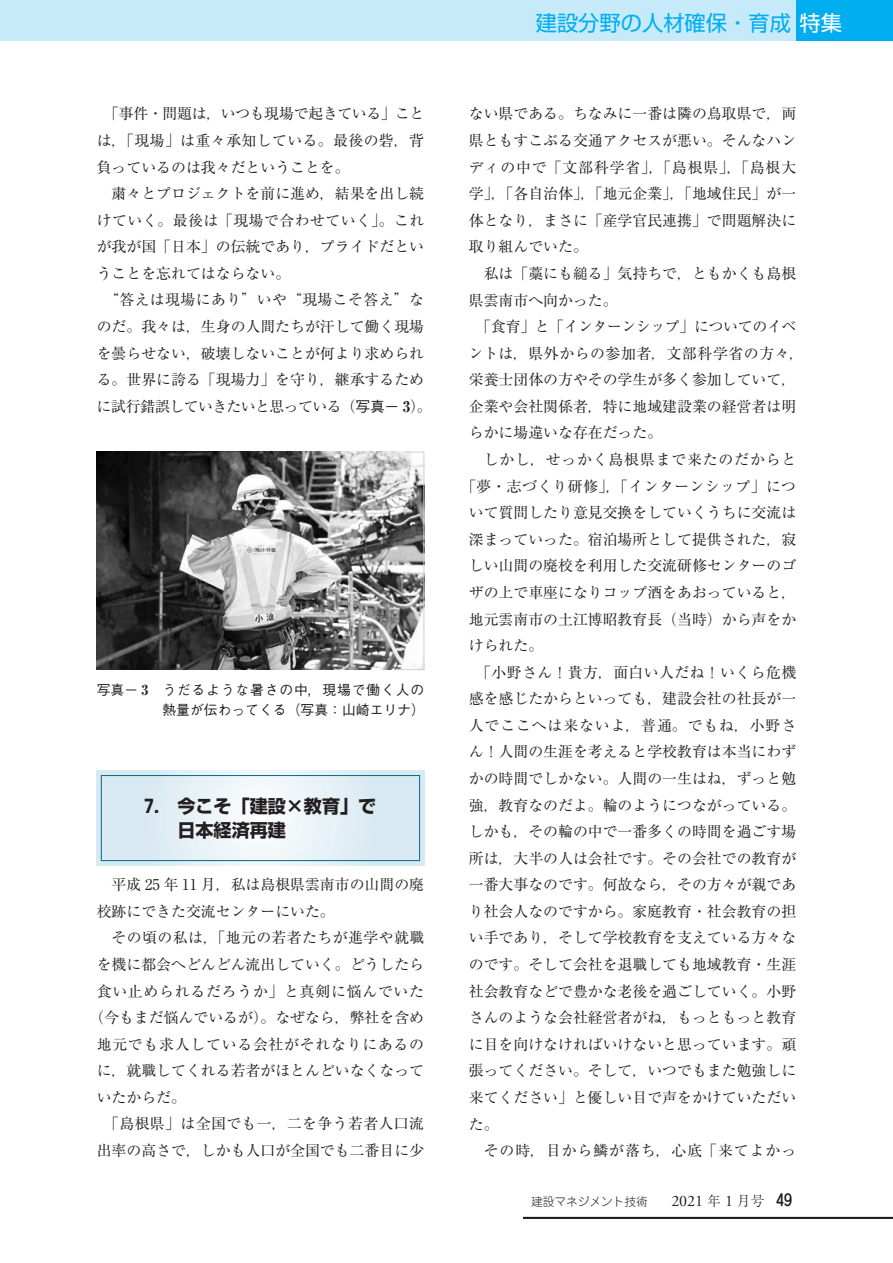
<style>
.page{position:relative;width:893px;height:1263px;background:#fff}
.page>*{position:absolute;margin:0;border:0;box-sizing:border-box;transform-origin:0 0}
.t1{font:21.3px "Shin Go Pr 6 N";color:#00aeef}
.t2{font:700 18px/23.4px "Shin Go Pr 6 N";color:#231f20}
.t3{font:14.85px/26.5px "Ryumin Pr 6 N";color:#231f20;text-align:justify}
.t4{font:14.85px "Ryumin Pr 6 N";letter-spacing:.025em;color:#231f20}
.t5{font:14.85px "Ryumin Pr 6 N";letter-spacing:.03em;color:#231f20}
.t6{font:14.85px "Ryumin Pr 6 N";letter-spacing:.05em;color:#231f20}
.t7{font:14.85px "Ryumin Pr 6 N";letter-spacing:-.03em;color:#231f20}
.t8{font:14.85px "Ryumin Pr 6 N";letter-spacing:-.025em;color:#231f20}
.t9{font:14.85px "Ryumin Pr 6 N";letter-spacing:.04em;color:#231f20}
.t10{font:14.85px "Ryumin Pr 6 N";letter-spacing:.06em;color:#231f20}
.t11{font:14.85px "Ryumin Pr 6 N";letter-spacing:.055em;color:#231f20}
.t12{font:14.85px "Ryumin Pr 6 N";letter-spacing:.065em;color:#231f20}
.t13{font:500 13.8px/20.2px "Gothic BBB Pr 6 N";letter-spacing:.06em;color:#231f20;text-align:right}
.t14{font:300 11.7px "Jun 101 Pro";color:#231f20}
.s1{font-family:"Gothic BBB Pr 6 N";font-weight:500}
.s2{font-weight:800}
.s3{font-family:"Ryumin Pr 6 N";font-weight:800}
.s4{color:#fff}
.s5{font-family:"Adobe Garamond Pro";font-weight:400;font-size:15.9px}
.s6{font-family:"Ryumin Pr 6 N";font-size:13.8px}
.s7{font-family:"Jun 34 Pro";font-weight:500;font-size:15.9px}
</style>
<div class="page">
<div style="left:795px;top:0;width:98px;height:40px;background:#00aeef"></div>
<div style="left:0;top:0;width:795px;height:40px;background:#c6eafa"></div>
<svg style="left:97px;top:771px;width:327px;height:94px;background:#dcebf2"></svg>
<svg style="left:103px;top:777px;width:315px;height:82px"></svg>
<div style="left:101px;top:775px;width:319px;height:86px;border:1px solid #006991"></div>
<img style="left:97px;top:452px;width:299px;height:218px">
<svg style="left:396px;top:452px;width:28px;height:218px"></svg>
<hr style="left:523px;top:1217px;width:370px;height:2px;background:#231f20">
<p class="t3" style="left:97px;top:100px;width:329px;text-indent:7px">「事件・問題は，いつも現場で起きている」ことは，「現場」は重々承知している。最後の砦，背負っているのは我々だということを。</p>
<p class="t3" style="left:112px;top:180px;width:314px">粛々とプロジェクトを前に進め，結果を出し続</p>
<p class="t5" style="left:97px;top:208px;width:329px">けていく。最後は「現場で合わせていく」。これ</p>
<p class="t3" style="left:97px;top:233px;width:329px">が我が国「日本」の伝統であり，プライドだとい</p>
<p class="t3" style="left:97px;top:259px;width:195px">うことを忘れてはならない。</p>
<p class="t4" style="left:104px;top:288px;width:321px">“答えは現場にあり”いや“現場こそ答え”な</p>
<p class="t3" style="left:97px;top:312px;width:329px">のだ。我々は，生身の人間たちが汗して働く現場</p>
<p class="t3" style="left:97px;top:339px;width:329px">を曇らせない，破壊しないことが何より求められ</p>
<p class="t3" style="left:97px;top:366px;width:329px">る。世界に誇る「現場力」を守り，継承するため</p>
<p class="t7" style="left:96px;top:395px;width:337px">に試行錯誤していきたいと思っている（<span class="s1">写真－</span> <span class="s2">3</span>）。</p>
<p class="t13" style="left:97px;top:679px;width:330px">写真－ <span class="s3">3</span> うだるような暑さの中，現場で働く人の熱量が伝わってくる（写真：山崎エリナ）</p>
<p class="t2" style="left:177px;top:794px;width:200px;text-indent:-33px">7.　今こそ「建設×教育」で日本経済再建</p>
<p class="t3" style="left:97px;top:870px;width:329px;text-indent:15px">平成 25 年 11 月，私は島根県雲南市の山間の廃校跡にできた交流センターにいた。</p>
<p class="t5" style="left:112px;top:926px;width:314px">その頃の私は，「地元の若者たちが進学や就職</p>
<p class="t3" style="left:97px;top:950px;width:329px">を機に都会へどんどん流出していく。どうしたら</p>
<p class="t6" style="left:97px;top:979px;width:329px">食い止められるだろうか」と真剣に悩んでいた</p>
<p class="t3" style="left:89px;top:1003px;width:336px">（今もまだ悩んでいるが）。なぜなら，弊社を含め</p>
<p class="t6" style="left:97px;top:1032px;width:329px">地元でも求人している会社がそれなりにあるの</p>
<p class="t3" style="left:97px;top:1056px;width:329px">に，就職してくれる若者がほとんどいなくなって</p>
<p class="t3" style="left:97px;top:1083px;width:91px">いたからだ。</p>
<p class="t4" style="left:104px;top:1112px;width:321px">「島根県」は全国でも一，二を争う若者人口流</p>
<p class="t3" style="left:97px;top:1136px;width:329px">出率の高さで，しかも人口が全国でも二番目に少</p>
<h1 class="t1" style="left:536px;top:6px;width:308px">建設分野の人材確保・育成<span class="s4">特集</span></h1>
<p class="t3" style="left:469px;top:100px;width:329px">ない県である。ちなみに一番は隣の鳥取県で，両県ともすこぶる交通アクセスが悪い。そんなハンディの中で「文部科学省」，「島根県」，「島根大学」，「各自治体」，「地元企業」，「地域住民」が一体となり，まさに「産学官民連携」で問題解決に取り組んでいた。</p>
<p class="t3" style="left:484px;top:259px;width:314px">私は「藁にも縋る」気持ちで，ともかくも島根</p>
<p class="t3" style="left:469px;top:286px;width:150px">県雲南市へ向かった。</p>
<p class="t8" style="left:476px;top:315px;width:322px">「食育」と「インターンシップ」についてのイベ</p>
<p class="t9" style="left:468px;top:341px;width:337px">ントは，県外からの参加者，文部科学省の方々，</p>
<p class="t3" style="left:469px;top:366px;width:329px">栄養士団体の方やその学生が多く参加していて，</p>
<p class="t3" style="left:469px;top:392px;width:329px">企業や会社関係者，特に地域建設業の経営者は明</p>
<p class="t3" style="left:469px;top:419px;width:195px">らかに場違いな存在だった。</p>
<p class="t11" style="left:484px;top:448px;width:314px">しかし，せっかく島根県まで来たのだからと</p>
<p class="t4" style="left:461px;top:474px;width:336px">「夢・志づくり研修」，「インターンシップ」につ</p>
<p class="t3" style="left:469px;top:498px;width:329px">いて質問したり意見交換をしていくうちに交流は</p>
<p class="t3" style="left:469px;top:525px;width:329px">深まっていった。宿泊場所として提供された，寂</p>
<p class="t3" style="left:469px;top:552px;width:329px">しい山間の廃校を利用した交流研修センターのゴ</p>
<p class="t3" style="left:469px;top:578px;width:329px">ザの上で車座になりコップ酒をあおっていると，</p>
<p class="t3" style="left:469px;top:605px;width:329px">地元雲南市の土江博昭教育長（当時）から声をか</p>
<p class="t3" style="left:469px;top:631px;width:76px">けられた。</p>
<p class="t5" style="left:476px;top:660px;width:322px">「小野さん！貴方，面白い人だね！いくら危機</p>
<p class="t3" style="left:469px;top:685px;width:329px">感を感じたからといっても，建設会社の社長が一</p>
<p class="t10" style="left:469px;top:714px;width:329px">人でここへは来ないよ，普通。でもね，小野さ</p>
<p class="t3" style="left:469px;top:738px;width:329px">ん！人間の生涯を考えると学校教育は本当にわず</p>
<p class="t3" style="left:469px;top:764px;width:329px">かの時間でしかない。人間の一生はね，ずっと勉</p>
<p class="t3" style="left:469px;top:791px;width:329px">強，教育なのだよ。輪のようにつながっている。</p>
<p class="t3" style="left:469px;top:817px;width:329px">しかも，その輪の中で一番多くの時間を過ごす場</p>
<p class="t3" style="left:469px;top:844px;width:329px">所は，大半の人は会社です。その会社での教育が</p>
<p class="t3" style="left:469px;top:871px;width:329px">一番大事なのです。何故なら，その方々が親であ</p>
<p class="t3" style="left:469px;top:897px;width:329px">り社会人なのですから。家庭教育・社会教育の担</p>
<p class="t3" style="left:469px;top:924px;width:329px">い手であり，そして学校教育を支えている方々な</p>
<p class="t3" style="left:469px;top:950px;width:329px">のです。そして会社を退職しても地域教育・生涯</p>
<p class="t3" style="left:469px;top:977px;width:329px">社会教育などで豊かな老後を過ごしていく。小野</p>
<p class="t3" style="left:469px;top:1003px;width:329px">さんのような会社経営者がね，もっともっと教育</p>
<p class="t3" style="left:469px;top:1030px;width:329px">に目を向けなければいけないと思っています。頑</p>
<p class="t3" style="left:469px;top:1057px;width:329px">張ってください。そして，いつでもまた勉強しに</p>
<p class="t3" style="left:469px;top:1083px;width:329px">来てください」と優しい目で声をかけていただい</p>
<p class="t3" style="left:469px;top:1110px;width:31px">た。</p>
<p class="t12" style="left:484px;top:1139px;width:314px">その時，目から鱗が落ち，心底「来てよかっ</p>
<p class="t14" style="left:531px;top:1192px;width:262px">建設マネジメント技術　　<span class="s5">2021</span> <span class="s6">年</span> <span class="s5">1</span> <span class="s6">月号</span> <span class="s7">49</span></p>
</div>
